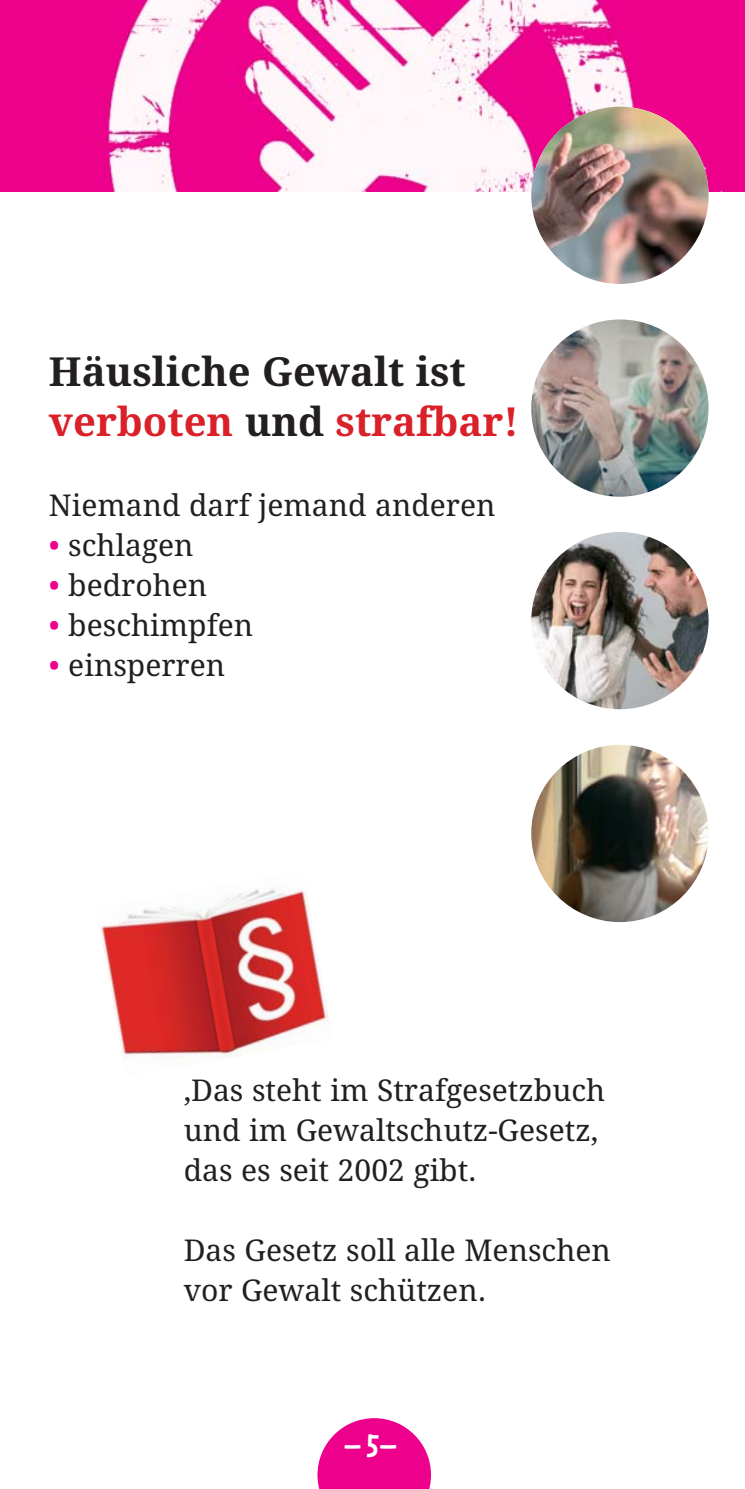
<style>
.page{position:relative;width:745px;height:1489px;background:#fff}
.page>*{position:absolute;margin:0;border:0;box-sizing:border-box;transform-origin:0 0}
.t1{font:700 40px/50px "Droid Serif";color:#231f20}
.t2{font:30px/40px "Droid Serif";color:#231f20}
.t3{font:30px "Le Osler Rough";color:#fff}
.s1{color:#da2028}
.s2{color:#ec008c}
</style>
<div class="page">
<img style="left:99px;top:888px;width:230px;height:179px">
<img style="left:0;top:0;width:743px;height:192px">
<svg style="left:317px;top:1418px;width:113px;height:70px"></svg>
<img style="left:531px;top:532px;width:177px;height:177px;border-radius:50%">
<img style="left:531px;top:744px;width:177px;height:178px;border-radius:50%">
<img style="left:531px;top:107px;width:177px;height:177px;border-radius:50%">
<img style="left:531px;top:319px;width:177px;height:177px;border-radius:50%">
<h1 class="t1" style="left:49px;top:350px;width:471px">Häusliche Gewalt ist <span class="s1">verboten</span> und <span class="s1">strafbar!</span></h1>
<p class="t2" style="left:49px;top:488px;width:448px">Niemand darf jemand anderen</p>
<p class="t2" style="left:49px;top:528px;width:146px"><span class="s2">•</span> schlagen</p>
<p class="t2" style="left:49px;top:568px;width:160px"><span class="s2">•</span> bedrohen</p>
<p class="t2" style="left:49px;top:608px;width:206px"><span class="s2">•</span> beschimpfen</p>
<p class="t2" style="left:49px;top:648px;width:178px"><span class="s2">•</span> einsperren</p>
<p class="t2" style="left:183px;top:1073px;width:423px">,Das steht im Strafgesetzbuch und im Gewaltschutz-Gesetz, das es seit 2002 gibt.</p>
<p class="t2" style="left:183px;top:1233px;width:428px">Das Gesetz soll alle Menschen vor Gewalt schützen.</p>
<p class="t3" style="left:345px;top:1433px;width:55px">-5-</p>
</div>
